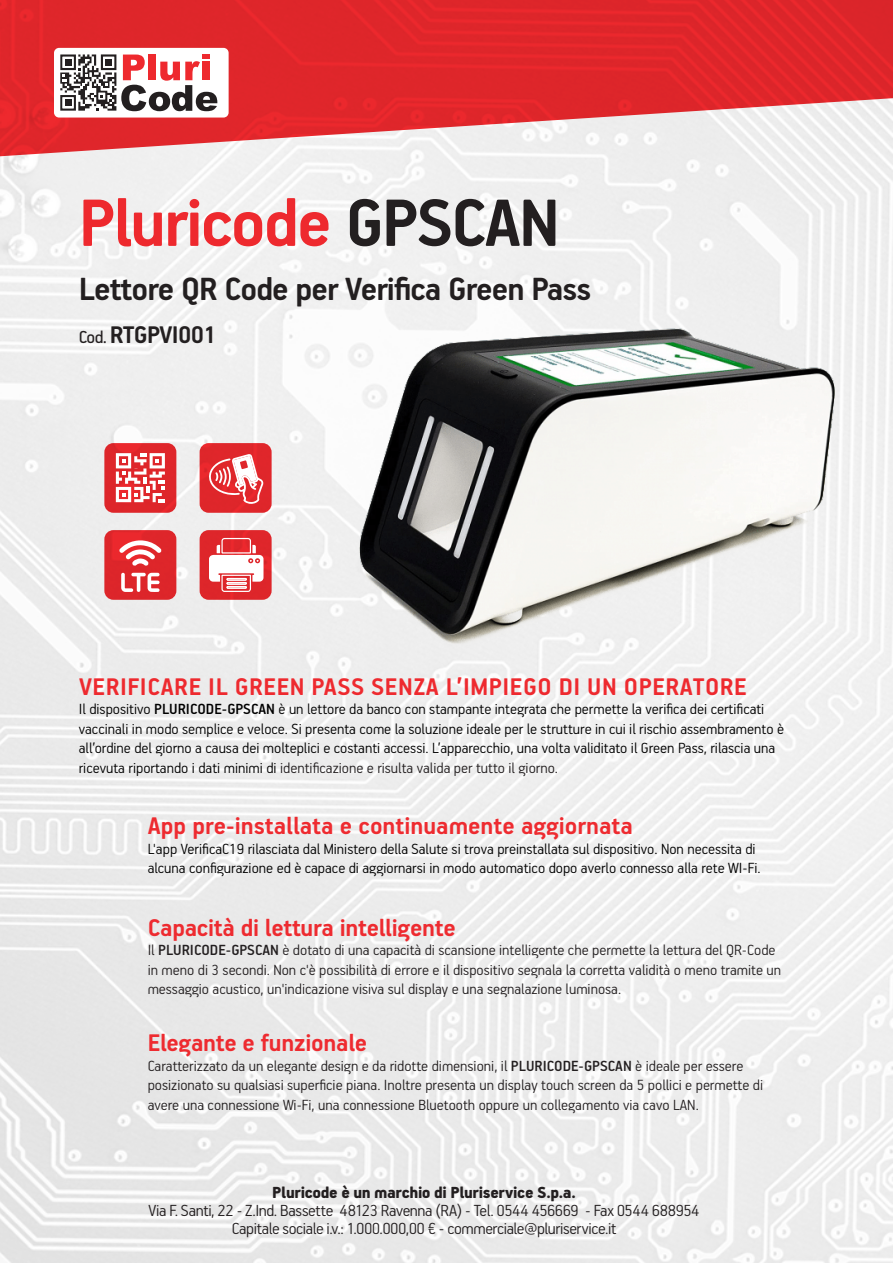
<style>
.page{position:relative;width:893px;height:1263px;background:#fff}
.page>*{position:absolute;margin:0;border:0;box-sizing:border-box;transform-origin:0 0}
.t1{font:700 75px "PF Handbook Pro";letter-spacing:-.025em;color:#ee292e}
.t2{font:700 36px "PF Handbook Pro";letter-spacing:-.025em;color:#231f20}
.t3{font:700 27px "PF Handbook Pro";letter-spacing:-.01em;color:#ee2b30}
.t4{font:700 27px "PF Handbook Pro";letter-spacing:.02em;color:#ee2a2f}
.t5{font:700 27px "PF Handbook Pro";letter-spacing:-.025em;color:#231f20}
.t6{font:300 18px/18px "PF Handbook Pro";letter-spacing:-.02em;color:#231f20;text-align:center}
.t7{font:900 18px "PF Handbook Pro";letter-spacing:-.02em;color:#231f20}
.t8{font:300 16.5px/19.5px "PF Handbook Pro";color:#000}
.t9{font:300 16.5px/19.5px "PF Handbook Pro";color:#231f20}
.s1{color:#231f20}
.s2{font-weight:400;font-size:19.5px}
.s3{font-weight:500}
</style>
<div class="page">
<img style="left:0;top:0;width:893px;height:1263px">
<div style="left:54px;top:48px;width:175px;height:70px;background:#fff;border-radius:5px"></div>
<svg style="left:60px;top:54px;width:157px;height:57px"></svg>
<div style="left:105px;top:59px;width:7px;height:7px;background:#231f20"></div>
<img style="left:356px;top:247px;width:482px;height:482px">
<div style="left:104px;top:443px;width:72px;height:70px;background:linear-gradient(to right,#e0272b,#df262a);border-radius:9px"></div>
<div style="left:200px;top:443px;width:72px;height:70px;background:#df262b;border-radius:9px"></div>
<div style="left:104px;top:530px;width:72px;height:70px;background:linear-gradient(to right,#e1272c,#dd252a);border-radius:9px"></div>
<div style="left:200px;top:530px;width:72px;height:70px;background:#de262a;border-radius:9px"></div>
<svg style="left:209px;top:537px;width:55px;height:56px"></svg>
<svg style="left:208px;top:454px;width:56px;height:50px"></svg>
<svg style="left:116px;top:453px;width:49px;height:49px"></svg>
<svg style="left:121px;top:572px;width:39px;height:20px"></svg>
<svg style="left:119px;top:540px;width:43px;height:26px"></svg>
<p class="t1" style="left:79px;top:177px;width:483px">Pluricode <span class="s1">GPSCAN</span></p>
<p class="t2" style="left:79px;top:267px;width:514px">Lettore QR Code per Verifica Green Pass</p>
<p class="t5" style="left:79px;top:318px;width:140px"><span class="s2">Cod.</span> RTGPVI001</p>
<p class="t4" style="left:79px;top:670px;width:669px">VERIFICARE IL GREEN PASS SENZA L’IMPIEGO DI UN OPERATORE</p>
<p class="t8" style="left:79px;top:699px;width:707px">Il dispositivo <span class="s3">PLURICODE-GPSCAN</span> è un lettore da banco con stampante integrata che permette la verifica dei certificati vaccinali in modo semplice e veloce. Si presenta come la soluzione ideale per le strutture in cui il rischio assembramento è all’ordine del giorno a causa dei molteplici e costanti accessi. L’apparecchio, una volta validitato il Green Pass, rilascia una ricevuta riportando i dati minimi di <span class="s1">identificazione e risulta valida per tutto il giorno.</span></p>
<p class="t3" style="left:148px;top:809px;width:487px">App pre-installata e continuamente aggiornata</p>
<p class="t8" style="left:148px;top:838px;width:614px">L'app VerificaC19 rilasciata dal Ministero della Salute si trova preinstallata sul dispositivo. Non necessita di alcuna configurazione ed è capace di aggiornarsi in modo automatico dopo averlo connesso alla rete WI-Fi.</p>
<p class="t3" style="left:148px;top:911px;width:310px">Capacità di lettura intelligente</p>
<p class="t9" style="left:148px;top:940px;width:635px">Il <span class="s3">PLURICODE-GPSCAN</span> è dotato di una capacità di scansione intelligente che permette la lettura del QR-Code in meno di 3 secondi. Non c'è possibilità di errore e il dispositivo segnala la corretta validità o meno tramite un messaggio acustico, un'indicazione visiva sul display e una segnalazione luminosa.</p>
<p class="t3" style="left:148px;top:1026px;width:221px">Elegante e funzionale</p>
<p class="t9" style="left:148px;top:1055px;width:617px">Caratterizzato da un elegante design e da ridotte dimensioni, il <span class="s3">PLURICODE-GPSCAN</span> è ideale per essere posizionato su qualsiasi superficie piana. Inoltre presenta un display touch screen da 5 pollici e permette di avere una connessione Wi-Fi, una connessione Bluetooth oppure un collegamento via cavo LAN.</p>
<p class="t7" style="left:272px;top:1181px;width:305px">Pluricode è un marchio di Pluriservice S.p.a.</p>
<p class="t6" style="left:149px;top:1200px;width:552px">Via F. Santi, 22 - Z.Ind. Bassette 48123 Ravenna (RA) - Tel. 0544 456669 - Fax 0544 688954<br>Capitale sociale i.v.: 1.000.000,00 € - commerciale@pluriservice.it</p>
</div>
